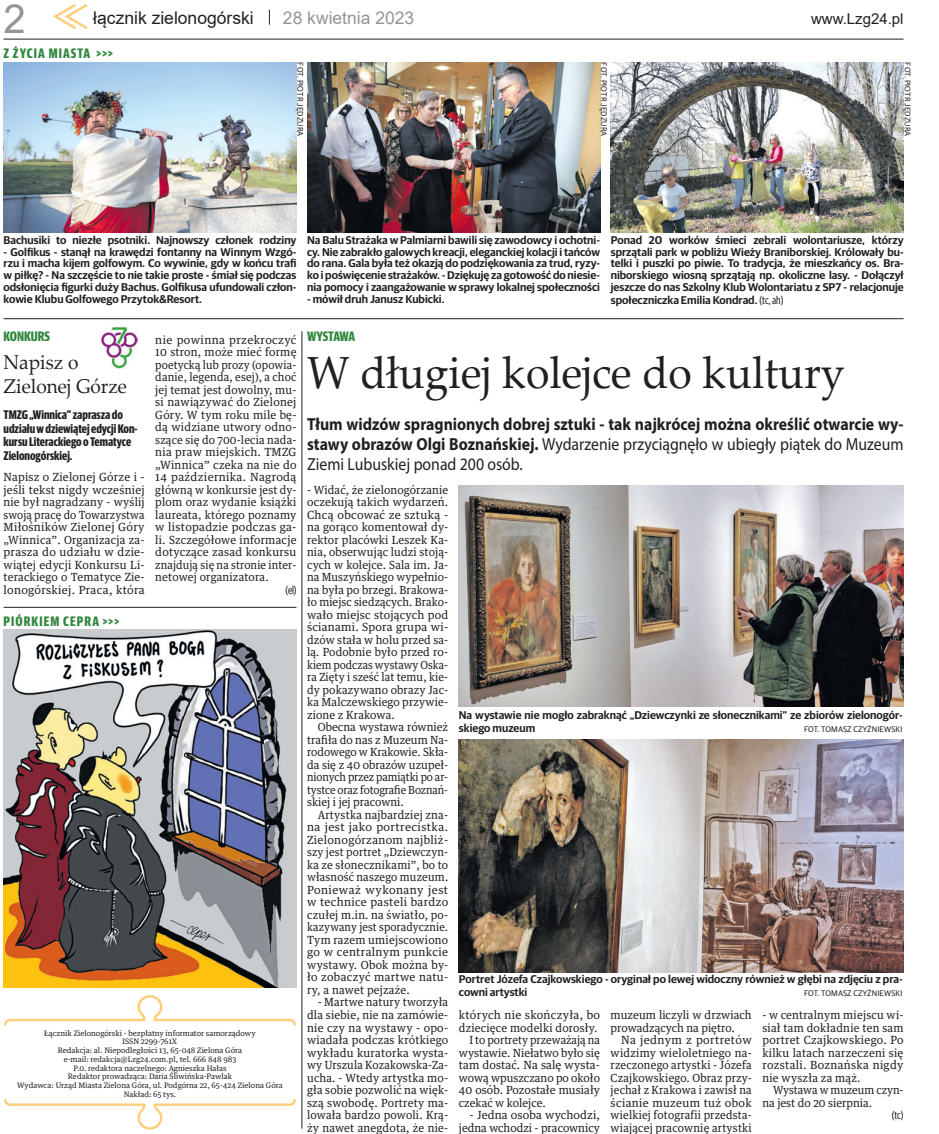
<style>
.page{position:relative;width:939px;height:1134px;background:#fff}
.page>*{position:absolute;margin:0;border:0;box-sizing:border-box;transform-origin:0 0}
.tytul_36{font:45px "Palatino Linotype";color:#231f20;scale:.95 1}
.t1{font:40px "Arial";color:#939598}
.tytul_16{font:20px/24px "Palatino Linotype";color:#231f20;scale:.95 1}
.lead_otwarcia{font:700 17.5px/20px "Myriad Pro";color:#231f20;text-align:justify;scale:.9 1}
.t2{font:17.5px "Arial";color:#231f20}
.t3{font:17.5px "Arial";color:#939598}
.t4{font:15px "Arial";color:#231f20}
.krotko_nadtytul{font:700 13.75px "Guardian Sans X Cond";letter-spacing:.08em;color:#31873f}
.nadtytul{font:700 13.75px "Guardian Sans X Cond";letter-spacing:-.015em;color:#31873f}
.lead_otwarcia_podwal{font:700 12.5px/13.8px "Guardian Sans X Cond";color:#231f20}
.foto_podpis{font:600 11.25px/11.9px "Guardian Sans";color:#231f20;text-align:justify}
.Pierwszy{font:11.25px/12.5px "Guardian Text Egyp";letter-spacing:.01em;color:#231f20;text-align:justify}
.Normalny{font:11.25px/12.5px "Guardian Text Egyp";letter-spacing:.01em;color:#231f20;text-align:justify;scale:.95 1}
.Pierwszy-2{font:11.25px/12.5px "Guardian Text Egyp";letter-spacing:.01em;color:#231f20;text-align:justify;scale:.95 1}
.Normalny-2{font:11.25px/12.5px "Guardian Text Egyp";letter-spacing:.01em;color:#231f20}
.Normalny-3{font:11.25px/12.5px "Guardian Text Egyp";letter-spacing:.01em;color:#231f20;text-align:justify;scale:.94 1}
.Normalny-4{font:11.25px/12.5px "Guardian Text Egyp";letter-spacing:.01em;color:#231f20;text-align:justify;scale:.93 1}
.Normalny-5{font:11.25px "Guardian Sans X Cond";color:#231f20}
.Pierwszy-3{font:11.25px "Guardian Sans X Cond";color:#231f20}
.foto_podpis-2{font:8.12px "Guardian Sans";letter-spacing:.02em;color:#231f20}
.stopka{font:7.5px "Guardian Text Egyp";color:#231f20}
.s1{font-family:"Guardian Sans X Cond";font-weight:400}
.s2{font-weight:400}
</style>
<div class="page">
<svg style="left:53px;top:4px;width:35px;height:26px"></svg>
<hr style="left:4px;top:39px;width:900px;height:1px;background:#231f20">
<svg style="left:269px;top:10px;width:1px;height:15px"></svg>
<svg style="left:4px;top:995px;width:292px;height:31px"></svg>
<svg style="left:4px;top:1099px;width:292px;height:31px"></svg>
<img style="left:4px;top:630px;width:292px;height:358px">
<hr style="left:4px;top:607px;width:292px;height:1px;background:#231f20">
<img style="left:4px;top:62px;width:292px;height:170px">
<hr style="left:302px;top:331px;width:1px;height:798px;background:#231f20">
<img style="left:307px;top:62px;width:293px;height:170px">
<img style="left:611px;top:62px;width:293px;height:170px">
<hr style="left:4px;top:318px;width:900px;height:1px;background:#231f20">
<img style="left:101px;top:327px;width:37px;height:42px">
<img style="left:459px;top:485px;width:445px;height:221px">
<img style="left:459px;top:740px;width:445px;height:232px">
<h2 class="t1" style="left:4px;top:-9px;width:24px">2</h2>
<h3 class="t2" style="left:93px;top:6px;width:162px">łącznik zielonogórski</h3>
<h3 class="t3" style="left:283px;top:6px;width:133px">28 kwietnia 2023</h3>
<h3 class="t4" style="left:811px;top:9px;width:94px">www.Lzg24.pl</h3>
<p class="krotko_nadtytul" style="left:4px;top:43px;width:111px">Z ŻYCIA MIASTA &gt;&gt;&gt;</p>
<p class="foto_podpis-2" style="left:306px;top:62px;width:75px;rotate:90deg">FOT. PIOTR JĘDZURA</p>
<p class="foto_podpis-2" style="left:610px;top:62px;width:75px;rotate:90deg">FOT. PIOTR JĘDZURA</p>
<p class="foto_podpis-2" style="left:913px;top:62px;width:75px;rotate:90deg">FOT. PIOTR JĘDZURA</p>
<p class="foto_podpis" style="left:4px;top:233px;width:294px">Bachusiki to niezłe psotniki. Najnowszy członek rodziny</p>
<p class="foto_podpis" style="left:4px;top:245px;width:294px">- Golfikus - stanął na krawędzi fontanny na Winnym Wzgó&shy;rzu i macha kijem golfowym. Co wywinie, gdy w końcu trafi w piłkę? - Na szczęście to nie takie proste - śmiał się podczas odsłonięcia figurki duży Bachus. Golfikusa ufundowali człon&shy;kowie Klubu Golfowego Przytok&amp;Resort.</p>
<p class="nadtytul" style="left:4px;top:326px;width:48px">KONKURS</p>
<p class="tytul_16" style="left:4px;top:349px;width:132px">Napisz o<br>Zielonej Górze</p>
<p class="lead_otwarcia_podwal" style="left:4px;top:407px;width:136px">TMZG „Winnica” zaprasza do udziału w dziewiątej edycji Kon&shy;kursu Literackiego o Tematyce<br>Zielonogórskiej.</p>
<p class="Pierwszy" style="left:4px;top:470px;width:143px">Napisz o Zielonej Górze i - jeśli tekst nigdy wcześniej nie był nagradzany - wyślij swoją pracę do Towarzystwa Miłośników Zielonej Góry „Winnica”. Organizacja za&shy;prasza do udziału w dzie&shy;wiątej edycji Konkursu Li&shy;terackiego o Tematyce Zie&shy;lonogórskiej. Praca, która</p>
<p class="krotko_nadtytul" style="left:4px;top:611px;width:117px">PIÓRKIEM CEPRA &gt;&gt;&gt;</p>
<p class="Pierwszy" style="left:155px;top:332px;width:143px">nie powinna przekroczyć 10 stron, może mieć formę poetycką lub prozy (opowia&shy;danie, legenda, esej), a choć jej temat jest dowolny, mu&shy;si nawiązywać do Zielonej Góry. W tym roku mile bę&shy;dą widziane utwory odno&shy;szące się do 700-lecia nada&shy;nia praw miejskich. TMZG „Winnica” czeka na nie do 14 października. Nagrodą główną w konkursie jest dy&shy;plom oraz wydanie książki laureata, którego poznamy w listopadzie podczas ga&shy;li. Szczegółowe informacje dotyczące zasad konkursu znajdują się na stronie inter&shy;netowej organizatora.</p>
<p class="Pierwszy-3" style="left:285px;top:582px;width:12px">(el)</p>
<p class="stopka" style="left:44px;top:1026px;width:213px">Łącznik Zielonogórski - bezpłatny informator samorządowy</p>
<p class="stopka" style="left:123px;top:1035px;width:56px">ISSN 2299-761X</p>
<p class="stopka" style="left:58px;top:1044px;width:186px">Redakcja: al. Niepodległości 13, 65-048 Zielona Góra</p>
<p class="stopka" style="left:64px;top:1053px;width:174px">e-mail: redakcja@Lzg24.com.pl, tel. 666 848 983</p>
<p class="stopka" style="left:73px;top:1061px;width:155px">P.0. redaktora naczelnego: Agnieszka Hałas</p>
<p class="stopka" style="left:68px;top:1070px;width:166px">Redaktor prowadząca: Daria Śliwińska-Pawlak</p>
<p class="stopka" style="left:17px;top:1079px;width:267px">Wydawca: Urząd Miasta Zielona Góra, ul. Podgórna 22, 65-424 Zielona Góra</p>
<p class="stopka" style="left:124px;top:1088px;width:54px">Nakład: 65 tys.</p>
<p class="foto_podpis" style="left:307px;top:233px;width:294px">Na Balu Strażaka w Palmiarni bawili się zawodowcy i ochotni&shy;cy. Nie zabrakło galowych kreacji, eleganckiej kolacji i tańców do rana. Gala była też okazją do podziękowania za trud, ryzy&shy;ko i poświęcenie strażaków. - Dziękuję za gotowość do niesie&shy;nia pomocy i zaangażowanie w sprawy lokalnej społeczności</p>
<p class="foto_podpis" style="left:307px;top:292px;width:139px">- mówił druh Janusz Kubicki.</p>
<p class="foto_podpis" style="left:611px;top:233px;width:294px">Ponad 20 worków śmieci zebrali wolontariusze, którzy sprzątali park w pobliżu Wieży Braniborskiej. Królowały bu&shy;telki i puszki po piwie. To tradycja, że mieszkańcy os. Bra&shy;niborskiego wiosną sprzątają np. okoliczne lasy. - Dołączył jeszcze do nas Szkolny Klub Wolontariatu z SP7 - relacjonuje społeczniczka Emilia Kondrad. <span class="s1">(tc, ah)</span></p>
<p class="nadtytul" style="left:307px;top:326px;width:50px">WYSTAWA</p>
<p class="tytul_36" style="left:307px;top:341px;width:568px">W długiej kolejce do kultury</p>
<p class="lead_otwarcia" style="left:307px;top:413px;width:664px">Tłum widzów spragnionych dobrej sztuki - tak najkrócej można określić otwarcie wy&shy;stawy obrazów Olgi Boznańskiej. <span class="s2">Wydarzenie przyciągnęło w ubiegły piątek do Muzeum Ziemi Lubuskiej ponad 200 osób.</span></p>
<p class="Pierwszy-2" style="left:307px;top:482px;width:150px">- Widać, że zielonogórzanie oczekują takich wydarzeń.<br>Chcą obcować ze sztuką - na gorąco komentował dy&shy;rektor placówki Leszek Ka&shy;nia, obserwując ludzi stoją&shy;cych w kolejce. Sala im. Ja&shy;na Muszyńskiego wypełnio&shy;na była po brzegi. Brakowa&shy;ło miejsc siedzących. Brako&shy;wało miejsc stojących pod ścianami. Spora grupa wi&shy;dzów stała w holu przed sa&shy;lą. Podobnie było przed ro&shy;kiem podczas wystawy Oska&shy;ra Zięty i sześć lat temu, kie&shy;dy pokazywano obrazy Jac&shy;ka Malczewskiego przywie&shy;zione z Krakowa.</p>
<p class="Normalny" style="left:307px;top:720px;width:150px;text-indent:11px">Obecna wystawa również trafiła do nas z Muzeum Na&shy;rodowego w Krakowie. Skła&shy;da się z 40 obrazów uzupeł&shy;nionych przez pamiątki po ar&shy;tystce oraz fotografie Boznań&shy;skiej i jej pracowni.</p>
<p class="Normalny" style="left:307px;top:807px;width:150px;text-indent:11px">Artystka najbardziej zna&shy;na jest jako portrecistka.<br>Zielonogórzanom najbliż&shy;szy jest portret „Dziewczyn&shy;ka ze słonecznikami”, bo to własność naszego muzeum.<br>Ponieważ wykonany jest w technice pasteli bardzo czułej m.in. na światło, po&shy;kazywany jest sporadycznie.<br>Tym razem umiejscowiono go w centralnym punkcie wystawy. Obok można by&shy;ło zobaczyć martwe natu&shy;ry, a nawet pejzaże.</p>
<p class="Normalny-3" style="left:307px;top:995px;width:152px;text-indent:11px">- Martwe natury tworzyła dla siebie, nie na zamówie&shy;nie czy na wystawy - opo&shy;wiadała podczas krótkiego wykładu kuratorka wysta&shy;wy Urszula Kozakowska-Za&shy;ucha. - Wtedy artystka mo&shy;gła sobie pozwolić na więk&shy;szą swobodę. Portrety ma&shy;lowała bardzo powoli. Krą&shy;ży nawet anegdota, że nie-</p>
<p class="foto_podpis" style="left:459px;top:708px;width:445px;line-height:12.5px">Na wystawie nie mogło zabraknąć „Dziewczynki ze słonecznikami” ze zbiorów zielonogór&shy;skiego muzeum</p>
<p class="foto_podpis-2" style="left:804px;top:723px;width:100px">FOT. TOMASZ CZYŻNIEWSKI</p>
<p class="foto_podpis" style="left:459px;top:972px;width:445px;line-height:12.5px">Portret Józefa Czajkowskiego - oryginał po lewej widoczny również w głębi na zdjęciu z pra&shy;cowni artystki</p>
<p class="foto_podpis-2" style="left:804px;top:987px;width:100px">FOT. TOMASZ CZYŻNIEWSKI</p>
<p class="Normalny-2" style="left:459px;top:1007px;width:143px">których nie skończyła, bo dziecięce modelki dorosły.</p>
<p class="Normalny-4" style="left:459px;top:1032px;width:153px;text-indent:11px">I to portrety przeważają na wystawie. Niełatwo było się tam dostać. Na salę wysta&shy;wową wpuszczano po około 40 osób. Pozostałe musiały czekać w kolejce.</p>
<p class="Normalny-2" style="left:459px;top:1107px;width:143px;text-align:right">- Jedna osoba wychodzi, jedna wchodzi - pracownicy</p>
<p class="Normalny" style="left:611px;top:1007px;width:150px">muzeum liczyli w drzwiach prowadzących na piętro.</p>
<p class="Normalny-2" style="left:611px;top:1032px;width:143px;text-align:justify;text-indent:11px">Na jednym z portretów widzimy wieloletniego na&shy;rzeczonego artystki - Józefa Czajkowskiego. Obraz przy&shy;jechał z Krakowa i zawisł na ścianie muzeum tuż obok wielkiej fotografii przedsta&shy;wiającej pracownię artystki</p>
<p class="Normalny" style="left:762px;top:1007px;width:150px">- w centralnym miejscu wi&shy;siał tam dokładnie ten sam portret Czajkowskiego. Po kilku latach narzeczeni się rozstali. Boznańska nigdy nie wyszła za mąż.</p>
<p class="Normalny-4" style="left:762px;top:1082px;width:153px;text-indent:11px">Wystawa w muzeum czyn&shy;na jest do 20 sierpnia.</p>
<p class="Normalny-5" style="left:892px;top:1107px;width:13px">(tc)</p>
</div>
